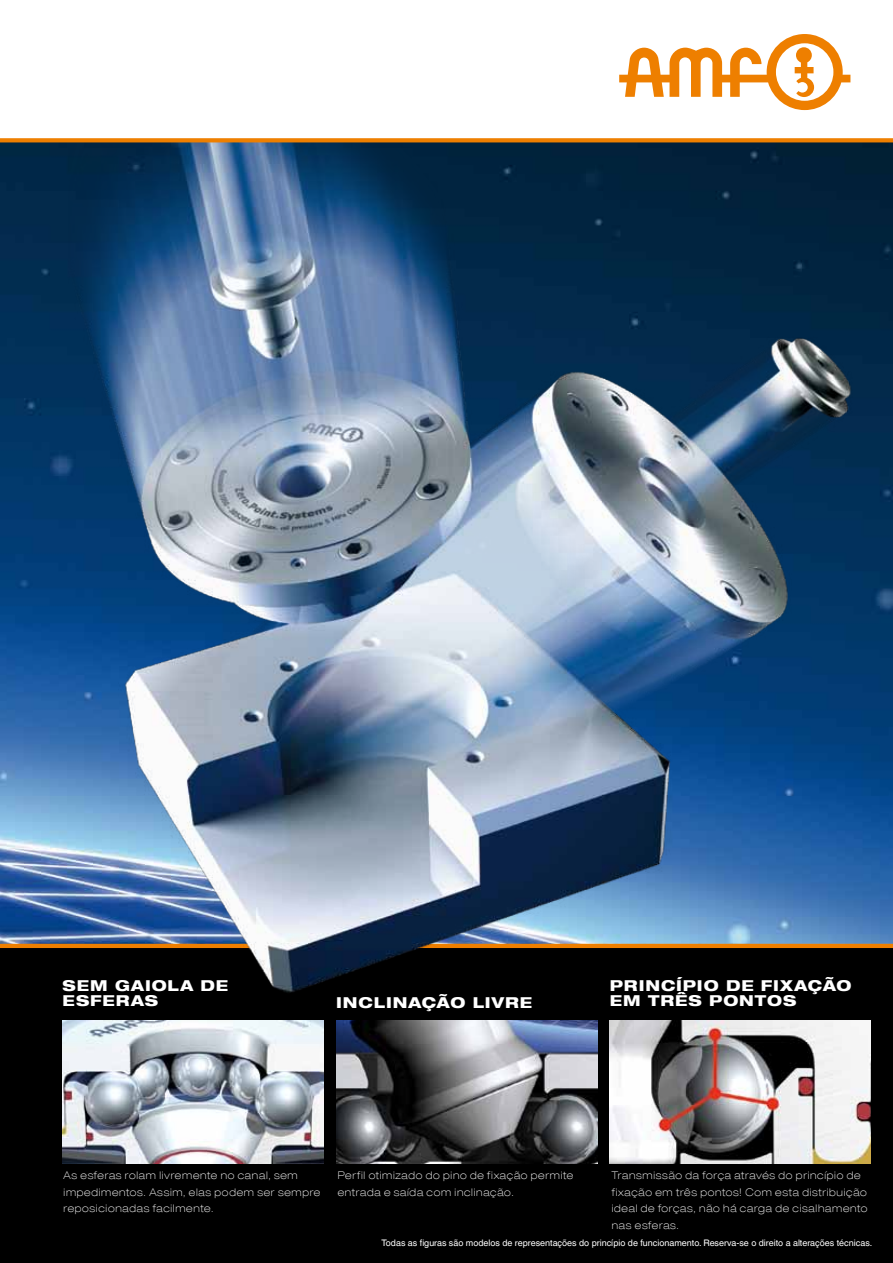
<style>
.page{position:relative;width:893px;height:1263px;background:#fff}
.page>*{position:absolute;margin:0;border:0;box-sizing:border-box;transform-origin:0 0}
.t1{font:800 expanded 15px "Helvetica Neue LT Com";letter-spacing:.06em;color:#fff}
.t2{font:100 expanded 10.5px/16.5px "Helvetica Neue LT Com";letter-spacing:.07em;color:#fff}
.t3{font:9px "Helvetica World";color:#fff}
</style>
<div class="page">
<img style="left:0;top:142px;width:893px;height:802px">
<div style="left:0;top:948px;width:893px;height:315px;background:#000"></div>
<hr style="left:0;top:944px;width:893px;height:4px;background:#ee7f00">
<img style="left:63px;top:1020px;width:260px;height:144px">
<img style="left:336px;top:1020px;width:261px;height:144px">
<img style="left:610px;top:1020px;width:261px;height:144px">
<svg style="left:619px;top:34px;width:231px;height:76px"></svg>
<img style="left:68px;top:142px;width:819px;height:853px">
<svg style="left:0;top:138px;width:893px;height:4px;background:#ee850d"></svg>
<h1 class="t1" style="left:63px;top:976px;width:67px">SE M GAIOLA</h1>
<h1 class="t1" style="left:201px;top:976px;width:15px">DE</h1>
<h1 class="t1" style="left:63px;top:991px;width:55px">ESFERAS</h1>
<h1 class="t1" style="left:336px;top:993px;width:197px">INCLINAÇÃO LIVRE</h1>
<h1 class="t1" style="left:610px;top:976px;width:13px">PRINCÍPIO</h1>
<h1 class="t1" style="left:726px;top:976px;width:15px">DE</h1>
<h1 class="t1" style="left:761px;top:976px;width:27px">FIXAÇÃO</h1>
<h1 class="t1" style="left:610px;top:991px;width:115px">EM TRÊS PONTOS</h1>
<p class="t2" style="left:64px;top:1167px;width:258px">As esferas rolam livremente no canal, sem impedimentos. Assim, elas podem ser sempre reposicionadas facilmente.</p>
<p class="t2" style="left:338px;top:1167px;width:237px">Perfil otimizado do pino de fixação permite entrada e saída com inclinação.</p>
<p class="t2" style="left:612px;top:1167px;width:257px">Transmissão da força através do princípio de fixação em três pontos! Com esta distribuição ideal de forças, não há carga de cisalhamento nas esferas.</p>
<p class="t3" style="left:382px;top:1237px;width:492px">Todas as figuras são modelos de representações do princípio de funcionamento. Reserva-se o direito a alterações técnicas.</p>
</div>
